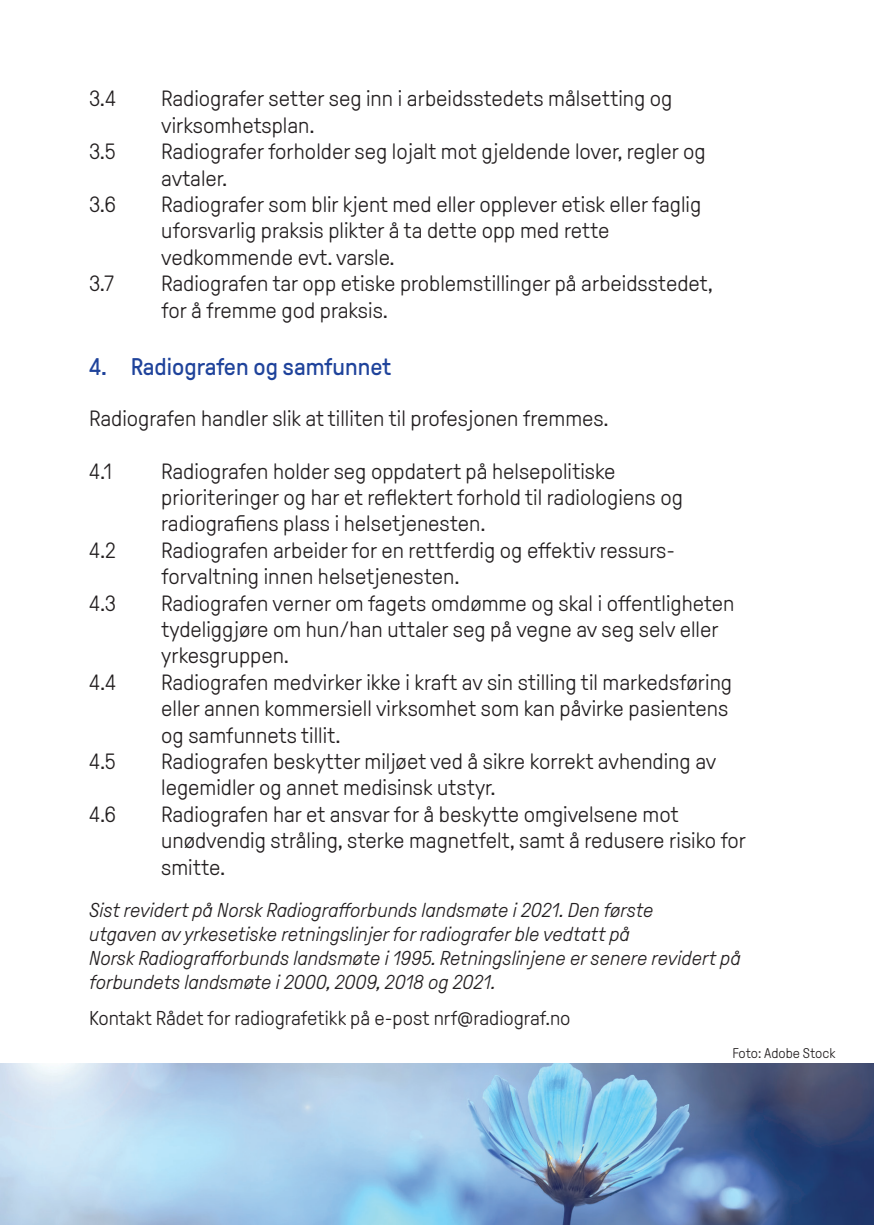
<style>
.page{position:relative;width:874px;height:1225px;background:#fff}
.page>*{position:absolute;margin:0;border:0;box-sizing:border-box;transform-origin:0 0}
.t1{font:24px "GT Pressura";color:#1f439b}
.t2{font:300 22px/26.4px "GT Pressura";color:#231f20}
.t3{font:italic 300 20px/24px "GT Pressura";color:#231f20}
.t4{font:300 20px "GT Pressura";color:#231f20}
.t5{font:300 14px "GT Pressura";color:#231f20}
</style>
<div class="page">
<img style="left:0;top:1063px;width:873px;height:162px">
<p class="t2" style="left:89px;top:86px;width:28px">3.4</p>
<p class="t2" style="left:161px;top:86px;width:512px">Radiografer setter seg inn i arbeidsstedets målsetting og virksomhetsplan.</p>
<p class="t2" style="left:89px;top:139px;width:28px">3.5</p>
<p class="t2" style="left:161px;top:139px;width:545px">Radiografer forholder seg lojalt mot gjeldende lover, regler og avtaler.</p>
<p class="t2" style="left:89px;top:191px;width:29px">3.6</p>
<p class="t2" style="left:161px;top:191px;width:541px">Radiografer som blir kjent med eller opplever etisk eller faglig uforsvarlig praksis plikter å ta dette opp med rette vedkommende evt. varsle.</p>
<p class="t2" style="left:89px;top:271px;width:26px">3.7</p>
<p class="t2" style="left:161px;top:271px;width:553px">Radiografen tar opp etiske problemstillinger på arbeidsstedet, for å fremme god praksis.</p>
<p class="t1" style="left:89px;top:354px;width:303px">4. Radiografen og samfunnet</p>
<p class="t2" style="left:89px;top:405px;width:521px">Radiografen handler slik at tilliten til profesjonen fremmes.</p>
<p class="t2" style="left:89px;top:458px;width:24px">4.1</p>
<p class="t2" style="left:161px;top:458px;width:523px">Radiografen holder seg oppdatert på helsepolitiske prioriteringer og har et reflektert forhold til radiologiens og radiografiens plass i helsetjenesten.</p>
<p class="t2" style="left:89px;top:537px;width:29px">4.2</p>
<p class="t2" style="left:161px;top:537px;width:515px">Radiografen arbeider for en rettferdig og effektiv ressurs&shy;forvaltning innen helsetjenesten.</p>
<p class="t2" style="left:89px;top:590px;width:28px">4.3</p>
<p class="t2" style="left:161px;top:590px;width:574px">Radiografen verner om fagets omdømme og skal i offentligheten tydeliggjøre om hun/han uttaler seg på vegne av seg selv eller yrkesgruppen.</p>
<p class="t2" style="left:89px;top:669px;width:29px">4.4</p>
<p class="t2" style="left:161px;top:669px;width:572px">Radiografen medvirker ikke i kraft av sin stilling til markedsføring eller annen kommersiell virksomhet som kan påvirke pasientens og samfunnets tillit.</p>
<p class="t2" style="left:89px;top:748px;width:28px">4.5</p>
<p class="t2" style="left:161px;top:748px;width:556px">Radiografen beskytter miljøet ved å sikre korrekt avhending av legemidler og annet medisinsk utstyr.</p>
<p class="t2" style="left:89px;top:801px;width:29px">4.6</p>
<p class="t2" style="left:161px;top:801px;width:586px">Radiografen har et ansvar for å beskytte omgivelsene mot unødvendig stråling, sterke magnetfelt, samt å redusere risiko for smitte.</p>
<p class="t3" style="left:89px;top:898px;width:652px">Sist revidert på Norsk Radiografforbunds landsmøte i 2021. Den første<br>utgaven av yrkesetiske retningslinjer for radiografer ble vedtatt på<br>Norsk Radiografforbunds landsmøte i 1995. Retningslinjene er senere revidert på forbundets landsmøte i 2000, 2009, 2018 og 2021.</p>
<p class="t4" style="left:89px;top:1007px;width:483px">Kontakt Rådet for radiografetikk på e-post nrf@radiograf.no</p>
<p class="t5" style="left:732px;top:1045px;width:104px">Foto: Adobe Stock</p>
</div>
